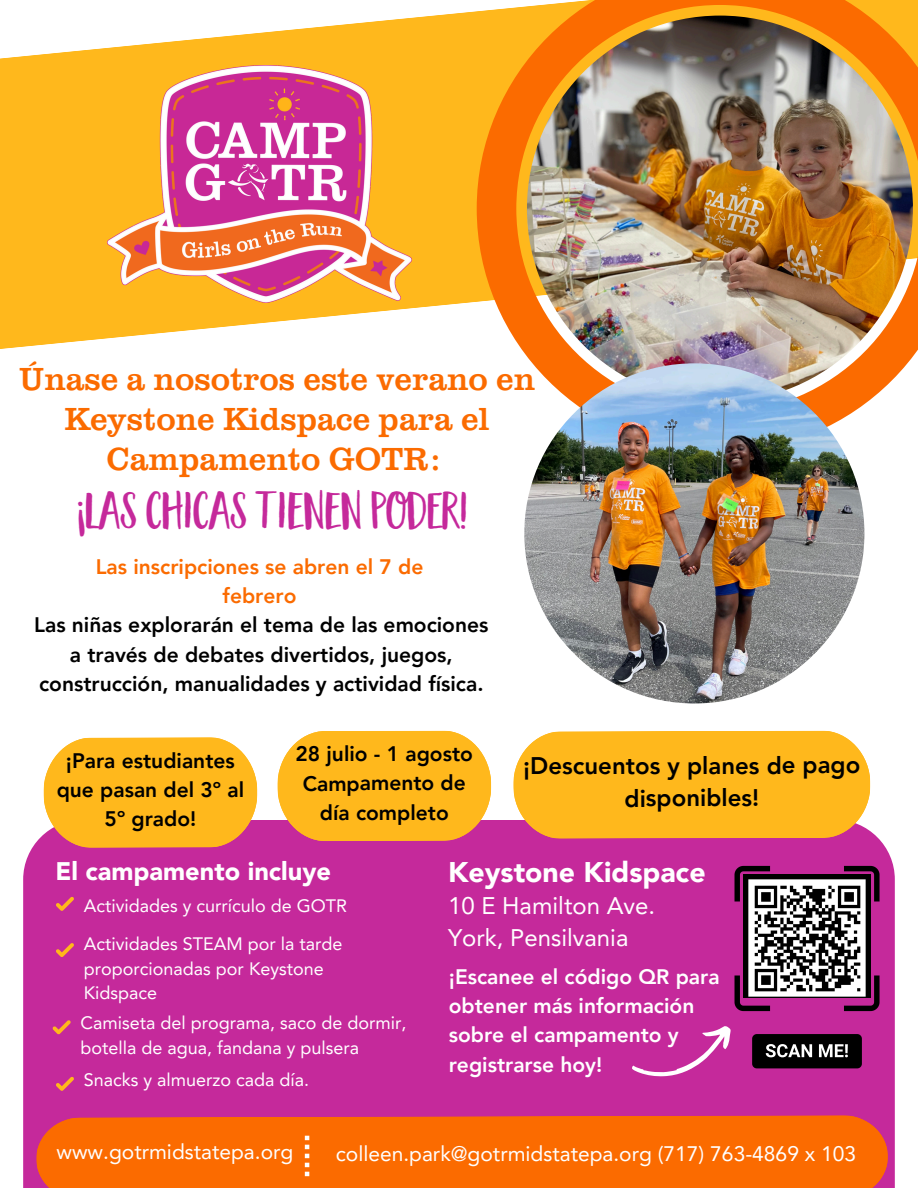
<style>
.page{position:relative;width:918px;height:1188px;background:#fff}
.page>*{position:absolute;margin:0;border:0;box-sizing:border-box;transform-origin:0 0}
.t1{font:48.9px "Garden Grown Caps";color:#c5299b}
.t2{font:33px/40px "Clarendon URW";color:#fb6b00;text-align:center}
.t3{font:900 28.35px "Avenir LT Pro";color:#fff}
.t4{font:900 25.35px "Avenir LT Pro";color:#fff}
.t5{font:800 24px/32.5px "Avenir LT Pro";letter-spacing:-.005em;color:#000;text-align:center}
.t6{font:24px/32.7px "Avenir LT Pro";color:#fff}
.t7{font:800 21px/29.2px "Avenir LT Pro";color:#000;text-align:center}
.t8{font:800 21px/29.2px "Avenir LT Pro";color:#fff}
.t9{font:21px "Avenir LT Pro";color:#fff}
.t10{font:800 21px/29.2px "Avenir LT Pro";color:#fb6b00;text-align:center}
.t11{font:18px/24.8px "Avenir LT Pro";color:#fff}
</style>
<div class="page">
<svg style="left:0;top:11px;width:477px;height:338px"></svg>
<img style="left:108px;top:65px;width:304px;height:238px">
<div style="left:23px;top:820px;width:872px;height:368px;background:#c5299b"></div>
<svg style="left:56px;top:943px;width:18px;height:14px"></svg>
<svg style="left:52px;top:1020px;width:18px;height:14px"></svg>
<svg style="left:513px;top:731px;width:358px;height:108px;background:#fdb728"></svg>
<div style="left:36px;top:1115px;width:852px;height:73px;background:#fb6b00"></div>
<svg style="left:43px;top:737px;width:214px;height:111px;background:#fcb62f"></svg>
<svg style="left:277px;top:731px;width:214px;height:110px;background:#fcb62e"></svg>
<svg style="left:844px;top:866px;width:36px;height:36px"></svg>
<svg style="left:735px;top:866px;width:35px;height:36px"></svg>
<svg style="left:844px;top:975px;width:36px;height:36px"></svg>
<svg style="left:735px;top:975px;width:35px;height:36px"></svg>
<svg style="left:752px;top:1034px;width:110px;height:34px;background:#242324"></svg>
<svg style="left:56px;top:1077px;width:18px;height:14px"></svg>
<svg style="left:56px;top:897px;width:18px;height:14px"></svg>
<svg style="left:632px;top:1026px;width:99px;height:51px"></svg>
<svg style="left:305px;top:1136px;width:4px;height:40px"></svg>
<img style="left:477px;top:0;width:441px;height:452px">
<img style="left:524px;top:363px;width:340px;height:340px;border-radius:50%">
<img style="left:743px;top:874px;width:127px;height:124px">
<p class="t2" style="left:19px;top:365px;width:517px">Únase a nosotros este verano en<br>Keystone Kidspace para el<br>Campamento GOTR:</p>
<p class="t1" style="left:78px;top:479px;width:391px">¡LAS CHICAS TIENEN PODER!</p>
<p class="t10" style="left:96px;top:554px;width:329px">Las inscripciones se abren el 7 de febrero</p>
<h3 class="t7" style="left:34px;top:612px;width:456px">Las niñas explorarán el tema de las emociones a través de debates divertidos, juegos, construcción, manualidades y actividad física.</h3>
<p class="t7" style="left:57px;top:748px;width:189px">¡Para estudiantes que pasan del 3º al<br>5º grado!</p>
<p class="t7" style="left:295px;top:741px;width:179px">28 julio - 1 agosto<br>Campamento de día completo</p>
<p class="t5" style="left:523px;top:751px;width:339px">¡Descuentos y planes de pago disponibles!</p>
<h6 class="t4" style="left:56px;top:861px;width:277px">El campamento incluye</h6>
<p class="t11" style="left:84px;top:895px;width:265px">Actividades y currículo de GOTR</p>
<h4 class="t11" style="left:84px;top:933px;width:260px">Actividades STEAM por la tarde proporcionadas por Keystone<br>Kidspace</h4>
<h6 class="t11" style="left:80px;top:1012px;width:328px">Camiseta del programa, saco de dormir, botella de agua, fandana y pulsera</h6>
<p class="t11" style="left:84px;top:1069px;width:227px">Snacks y almuerzo cada día.</p>
<h4 class="t3" style="left:448px;top:861px;width:259px">Keystone Kidspace</h4>
<p class="t6" style="left:448px;top:891px;width:209px">10 E Hamilton Ave.<br>York, Pensilvania</p>
<p class="t8" style="left:449px;top:964px;width:272px">¡Escanee el código QR para obtener más información sobre el campamento y registrarse hoy!</p>
<h1 class="t9" style="left:57px;top:1143px;width:238px">www.gotrmidstatepa.org</h1>
<p class="t9" style="left:336px;top:1145px;width:522px">colleen.park@gotrmidstatepa.org (717) 763-4869 x 103</p>
</div>
